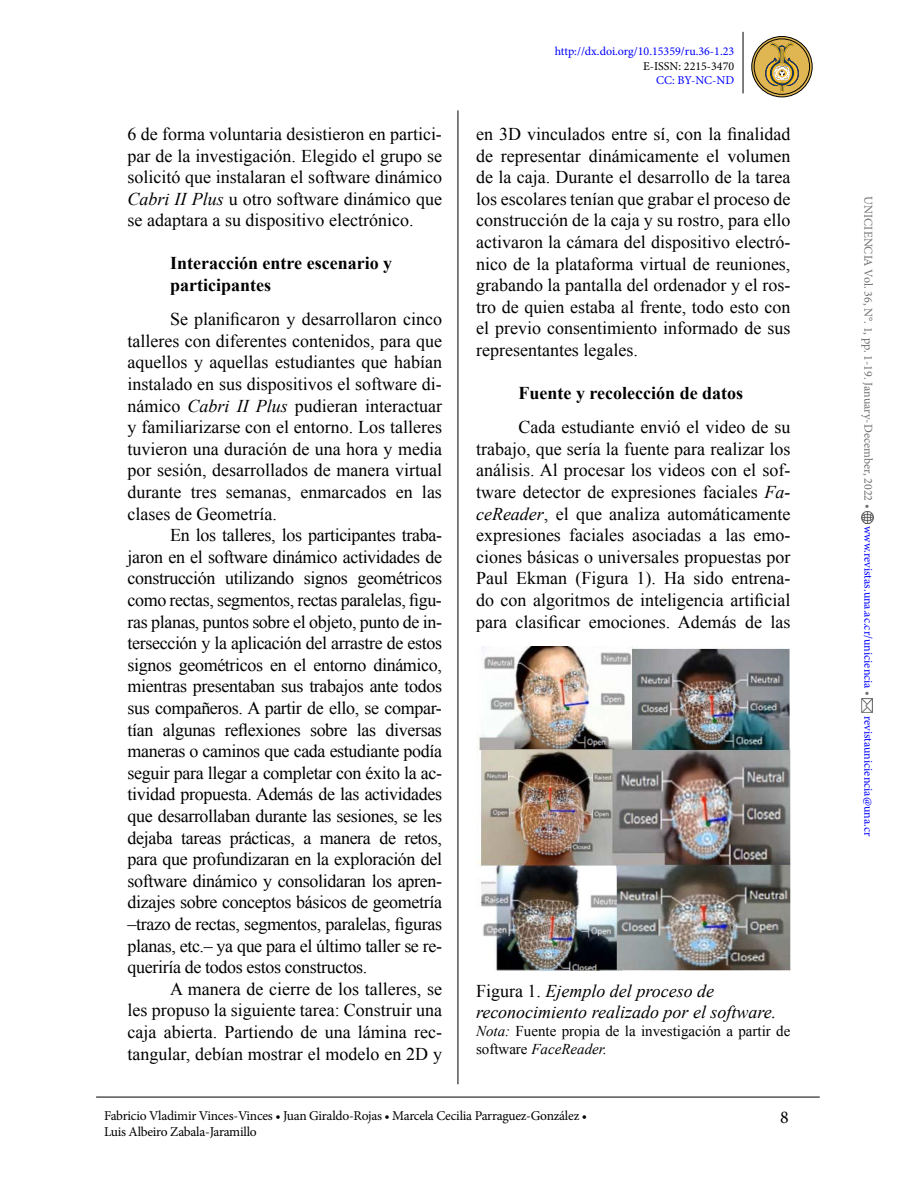
<style>
.page{position:relative;width:918px;height:1188px;background:#fff}
.page>*{position:absolute;margin:0;border:0;box-sizing:border-box;transform-origin:0 0}
.t1{font:18px/21.6px "Times New Roman";color:#000;text-align:justify}
.t2{font:700 18px/21.6px "Times New Roman";color:#000}
.t3{font:italic 18px/21.6px "Times New Roman";color:#000}
.t4{font:18px "Minion Pro";color:#000}
.t5{font:15px/18px "Times New Roman";color:#000}
.t6{font:13.5px/16.2px "Minion Pro";letter-spacing:-.02em;color:#000}
.t7{font:12px "Minion Pro";color:#00f}
.t8{font:12px "Minion Pro";color:#706f6f}
.t9{font:12px "Minion Pro";color:#000}
.s1{font-style:italic}
.s2{font-style:normal}
.s3{color:#706f6f}
</style>
<div class="page">
<hr style="left:743px;top:32px;width:1px;height:61px;background:#000">
<hr style="left:458px;top:110px;width:1px;height:974px;background:#000">
<svg style="left:862px;top:511px;width:12px;height:12px"></svg>
<img style="left:862px;top:699px;width:10px;height:14px">
<hr style="left:96px;top:1097px;width:724px;height:1px;background:#000">
<svg style="left:752px;top:37px;width:60px;height:60px"></svg>
<div style="left:754px;top:39px;width:56px;height:56px;border:1px solid #000;border-radius:50%"></div>
<div style="left:751px;top:36px;width:62px;height:61px;border:1px solid #000;border-radius:50%"></div>
<svg style="left:765px;top:42px;width:34px;height:50px;background:#bb9e53"></svg>
<img style="left:476px;top:647px;width:314px;height:324px">
<p class="t1" style="left:128px;top:123px;width:316px">6 de forma voluntaria desistieron en partici&shy;par de la investigación. Elegido el grupo se solicitó que instalaran el software dinámico <span class="s1">Cabri II Plus</span> u otro software dinámico que se adaptara a su dispositivo electrónico.</p>
<p class="t2" style="left:170px;top:252px;width:224px">Interacción entre escenario y participantes</p>
<p class="t1" style="left:128px;top:308px;width:316px;text-indent:43px">Se planificaron y desarrollaron cinco talleres con diferentes contenidos, para que aquellos y aquellas estudiantes que habían instalado en sus dispositivos el software di&shy;námico <span class="s1">Cabri II Plus</span> pudieran interactuar y familiarizarse con el entorno. Los talleres tuvieron una duración de una hora y media por sesión, desarrollados de manera virtual durante tres semanas, enmarcados en las clases de Geometría.</p>
<p class="t1" style="left:128px;top:524px;width:316px;text-indent:43px">En los talleres, los participantes traba&shy;jaron en el software dinámico actividades de construcción utilizando signos geométricos como rectas, segmentos, rectas paralelas, figu&shy;ras planas, puntos sobre el objeto, punto de in&shy;tersección y la aplicación del arrastre de estos signos geométricos en el entorno dinámico, mientras presentaban sus trabajos ante todos sus compañeros. A partir de ello, se compar&shy;tían algunas reflexiones sobre las diversas maneras o caminos que cada estudiante podía seguir para llegar a completar con éxito la ac&shy;tividad propuesta. Además de las actividades que desarrollaban durante las sesiones, se les dejaba tareas prácticas, a manera de retos, para que profundizaran en la exploración del software dinámico y consolidaran los apren&shy;dizajes sobre conceptos básicos de geometría –trazo de rectas, segmentos, paralelas, figuras planas, etc.– ya que para el último taller se re&shy;queriría de todos estos constructos.</p>
<p class="t1" style="left:128px;top:978px;width:316px;text-indent:43px">A manera de cierre de los talleres, se les propuso la siguiente tarea: Construir una caja abierta. Partiendo de una lámina rec&shy;tangular, debían mostrar el modelo en 2D y</p>
<p class="t7" style="left:555px;top:44px;width:181px">http://dx.doi.org/10.15359/ru.36-1.23</p>
<p class="t9" style="left:643px;top:58px;width:93px">E-ISSN: 2215-3470</p>
<p class="t7" style="left:656px;top:72px;width:80px">CC: BY-NC-ND</p>
<p class="t1" style="left:476px;top:123px;width:316px">en 3D vinculados entre sí, con la finalidad de representar dinámicamente el volumen de la caja. Durante el desarrollo de la tarea los escolares tenían que grabar el proceso de construcción de la caja y su rostro, para ello activaron la cámara del dispositivo electró&shy;nico de la plataforma virtual de reuniones, grabando la pantalla del ordenador y el ros&shy;tro de quien estaba al frente, todo esto con el previo consentimiento informado de sus representantes legales.</p>
<p class="t2" style="left:519px;top:382px;width:226px">Fuente y recolección de datos</p>
<p class="t1" style="left:476px;top:416px;width:316px;text-indent:43px">Cada estudiante envió el video de su trabajo, que sería la fuente para realizar los análisis. Al procesar los videos con el sof&shy;tware detector de expresiones faciales <span class="s1">Fa&shy;ceReader</span>, el que analiza automáticamente expresiones faciales asociadas a las emo&shy;ciones básicas o universales propuestas por Paul Ekman (Figura 1). Ha sido entrena&shy;do con algoritmos de inteligencia artificial para clasificar emociones. Además de las</p>
<p class="t3" style="left:476px;top:979px;width:302px"><span class="s2">Figura 1.</span> Ejemplo del proceso de reconocimiento realizado por el software.</p>
<p class="t5" style="left:476px;top:1022px;width:316px"><span class="s1">Nota:</span> Fuente propia de la investigación a partir de software <span class="s1">FaceReader.</span></p>
<p class="t6" style="left:104px;top:1107px;width:484px">Fabricio Vladimir Vinces-Vinces • Juan Giraldo-Rojas • Marcela Cecilia Parraguez-González •<br>Luis Albeiro Zabala-Jaramillo</p>
<p class="t4" style="left:780px;top:1105px;width:10px">8</p>
<p class="t8" style="left:876px;top:196px;width:314px;rotate:90deg">UNICIENCIA Vol. 36, N°. 1, pp. 1-19. January-December, 2022 •</p>
<p class="t7" style="left:876px;top:526px;width:172px;rotate:90deg">www.revistas.una.ac.cr/uniciencia <span class="s3">•</span></p>
<p class="t7" style="left:876px;top:716px;width:122px;rotate:90deg">revistauniciencia@una.cr</p>
</div>
